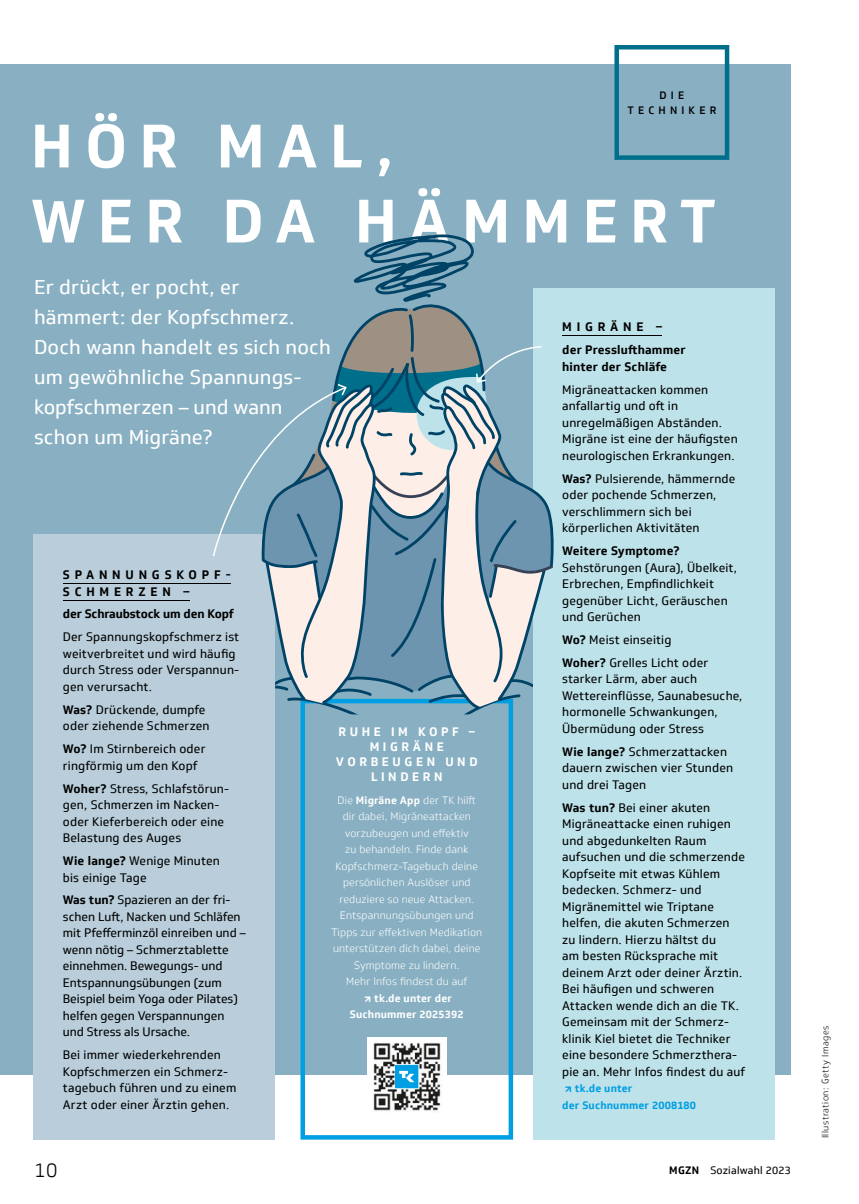
<style>
.page{position:relative;width:859px;height:1204px;background:#fff}
.page>*{position:absolute;margin:0;border:0;box-sizing:border-box;transform-origin:0 0}
.t1{font:700 60px/75px "Soleto TK Headline";letter-spacing:.2em;color:#fff}
.t2{font:19.5px/30px "Soleto TK";letter-spacing:.01em;color:#fff}
.t3{font:300 19.5px "Soleto TK";color:#000}
.t4{font:12px/16.5px "Soleto TK";letter-spacing:.015em;color:#000}
.t5{font:700 12px/15px "Soleto TK";letter-spacing:.3em;color:#fff;text-align:center}
.t6{font:700 12px/22.8px "Soleto TK";letter-spacing:.015em;color:#000}
.t7{font:700 12px/16.5px "Soleto TK";letter-spacing:.4em;color:#000}
.t8{font:300 10.5px/16.5px "Soleto TK";letter-spacing:.015em;color:#fff;text-align:center}
.t9{font:700 10.5px/16.5px "Soleto TK";letter-spacing:.015em;color:#009ee3}
.t10{font:10.5px "Soleto TK";letter-spacing:.02em;color:#000}
.t11{font:500 10.5px/15px "Soleto TK";letter-spacing:.4em;color:#000;text-align:center}
.t12{font:300 9px "Soleto TK";letter-spacing:.05em;color:#000}
.s1{font-weight:700}
</style>
<div class="page">
<div style="left:0;top:64px;width:791px;height:1010px;background:#89b0c2"></div>
<svg style="left:300px;top:714px;width:213px;height:425px"></svg>
<div style="left:34px;top:534px;width:241px;height:605px;background:#b9ceda"></div>
<div style="left:533px;top:288px;width:241px;height:851px;background:#bde2e9"></div>
<hr style="left:63px;top:583px;width:168px;height:1px;background:#000">
<hr style="left:63px;top:599px;width:126px;height:1px;background:#000">
<hr style="left:562px;top:335px;width:100px;height:1px;background:#000">
<svg style="left:213px;top:234px;width:341px;height:480px"></svg>
<svg style="left:614px;top:45px;width:115px;height:115px"></svg>
<img style="left:367px;top:1036px;width:79px;height:79px">
<div style="left:396px;top:1065px;width:22px;height:22px;background:#009ee3"></div>
<svg style="left:399px;top:1070px;width:16px;height:12px"></svg>
<h1 class="t11" style="left:627px;top:88px;width:91px">DIE<br>TECHNIKER</h1>
<h2 class="t1" style="left:31px;top:109px;width:687px">HÖR MAL,<br>WER DA HÄMMERT</h2>
<h3 class="t2" style="left:34px;top:272px;width:298px">Er drückt, er pocht, er hämmert: der Kopfschmerz.<br>Doch wann handelt es sich noch um gewöhnliche Spannungs&shy;kopfschmerzen – und wann schon um Migräne?</h3>
<p class="t6" style="left:562px;top:316px;width:125px">MIGRÄNE –<br>der Presslufthammer</p>
<p class="t4" style="left:562px;top:355px;width:148px;line-height:23px"><span class="s1">hinter der Schläfe<br></span>Migräneattacken kommen</p>
<p class="t4" style="left:562px;top:398px;width:177px">anfallartig und oft in<br>un regelmäßigen Abständen.<br>Migräne ist eine der häufigsten neurologischen Erkrankungen.</p>
<p class="t4" style="left:562px;top:470px;width:175px"><span class="s1">Was?</span> Pulsierende, hämmernde oder pochende Schmerzen, verschlimmern sich bei körperlichen Aktivitäten</p>
<p class="t4" style="left:562px;top:542px;width:176px"><span class="s1">Weitere Symptome?<br></span>Sehstörungen (Aura), Übelkeit,<br>Erbrechen, Empfindlichkeit gegenüber Licht, Geräuschen und Gerüchen</p>
<p class="t4" style="left:562px;top:628px;width:148px;line-height:23px"><span class="s1">Wo?</span> Meist einseitig<br><span class="s1">Woher?</span> Grelles Licht oder</p>
<p class="t4" style="left:562px;top:671px;width:182px">starker Lärm, aber auch<br>Wettereinflüsse, Saunabesuche, hormonelle Schwankungen,<br>Übermüdung oder Stress</p>
<p class="t4" style="left:562px;top:743px;width:172px"><span class="s1">Wie lange?</span> Schmerzattacken dauern zwischen vier Stunden und drei Tagen</p>
<p class="t4" style="left:562px;top:799px;width:184px"><span class="s1">Was tun?</span> Bei einer akuten<br>Migräneattacke einen ruhigen und abgedunkelten Raum aufsuchen und die schmerzende<br>Kopfseite mit etwas Kühlem bedecken. Schmerz- und<br>Migränemittel wie Triptane helfen, die akuten Schmerzen zu lindern. Hierzu hältst du<br>am besten Rücksprache mit deinem Arzt oder deiner Ärztin.<br>Bei häufigen und schweren<br>Attacken wende dich an die TK.<br>Gemeinsam mit der Schmerz&shy;klinik Kiel bietet die Techniker eine besondere Schmerzthera&shy;pie an. Mehr Infos findest du auf</p>
<p class="t9" style="left:562px;top:1080px;width:135px">↗tk.de unter<br>der Suchnummer 2008180</p>
<p class="t7" style="left:63px;top:566px;width:169px">SPANNUNGSKOPF-<br>SCHMERZEN –</p>
<p class="t4" style="left:63px;top:602px;width:178px;line-height:23px"><span class="s1">der Schraubstock um den Kopf<br></span>Der Spannungskopfschmerz ist</p>
<p class="t4" style="left:63px;top:645px;width:178px">weitverbreitet und wird häufig durch Stress oder Verspannun&shy;gen verursacht.</p>
<p class="t4" style="left:63px;top:701px;width:148px"><span class="s1">Was?</span> Drückende, dumpfe oder ziehende Schmerzen</p>
<p class="t4" style="left:63px;top:740px;width:144px"><span class="s1">Wo?</span> Im Stirnbereich oder ringförmig um den Kopf</p>
<p class="t4" style="left:63px;top:780px;width:168px"><span class="s1">Woher?</span> Stress, Schlafstörun&shy;gen, Schmerzen im Nacken&shy;oder Kieferbereich oder eine<br>Belastung des Auges</p>
<p class="t4" style="left:63px;top:852px;width:158px"><span class="s1">Wie lange?</span> Wenige Minuten bis einige Tage</p>
<p class="t4" style="left:63px;top:891px;width:184px"><span class="s1">Was tun?</span> Spazieren an der fri&shy;schen Luft, Nacken und Schläfen mit Pfefferminzöl einreiben und – wenn nötig – Schmerz tablette einnehmen. Bewegungs- und<br>Entspannungsübungen (zum<br>Beispiel beim Yoga oder Pilates) helfen gegen Verspannungen und Stress als Ursache.</p>
<p class="t4" style="left:63px;top:1046px;width:175px">Bei immer wiederkehrenden<br>Kopfschmerzen ein Schmerz&shy;tagebuch führen und zu einem<br>Arzt oder einer Ärztin gehen.</p>
<p class="t5" style="left:336px;top:724px;width:143px">RUHE IM KOPF –<br>MIGRÄNE<br>VORBEUGEN UND<br>LINDERN</p>
<p class="t8" style="left:331px;top:792px;width:152px">Die <span class="s1">Migräne App</span> der TK hilft dir dabei, Migräneattacken vorzubeugen und effektiv<br>zu behandeln. Finde dank<br>Kopfschmerz-Tagebuch deine persönlichen Auslöser und reduziere so neue Attacken.<br>Entspannungsübungen und<br>Tipps zur effektiven Medikation unterstützen dich dabei, deine<br>Symptome zu lindern.<br>Mehr Infos findest du auf <span class="s1">↗tk.de unter der<br>Suchnummer 2025392</span></p>
<h2 class="t3" style="left:34px;top:1158px;width:25px">10</h2>
<p class="t10" style="left:669px;top:1163px;width:123px"><span class="s1">MGZN</span> Sozialwahl 2023</p>
<p class="t12" style="left:820px;top:1138px;width:114px;rotate:-90deg">Illustration: Getty Images</p>
</div>
